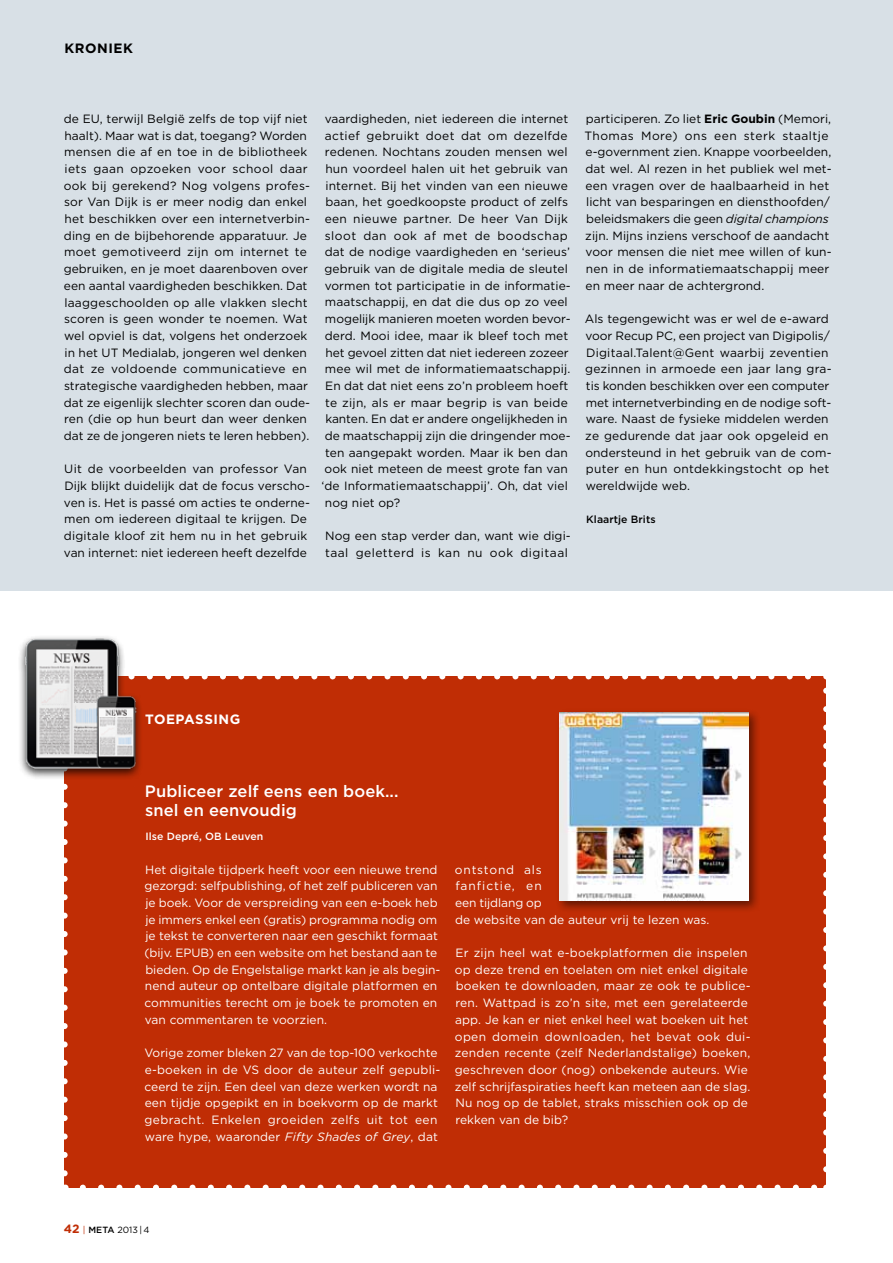
<style>
.page{position:relative;width:893px;height:1263px;background:#fff}
.page>*{position:absolute;margin:0;border:0;box-sizing:border-box;transform-origin:0 0}
.t1{font:500 16.5px/19.8px "Gotham";letter-spacing:.005em;color:#fff}
.t2{font:700 13.5px "Gotham";letter-spacing:.04em;color:#fff}
.t3{font:700 13.5px "Gotham";letter-spacing:.04em;color:#000}
.t4{font:12px/16.6px "Gotham";letter-spacing:.005em;color:#000}
.t5{font:12px/16.6px "Gotham";letter-spacing:.005em;color:#fff}
.t6{font:12px "Gotham";letter-spacing:.03em;color:#000}
.t7{font:12px "Gotham";letter-spacing:.04em;color:#000}
.t8{font:500 10.5px "Gotham";letter-spacing:.005em;color:#fff}
.t9{font:500 10.5px "Gotham";letter-spacing:.005em;color:#000}
.t10{font:9px "Gotham";color:#000}
.s1{font-weight:700}
.s2{font-style:italic}
.s3{font-weight:700;font-size:12px;color:#c02d05}
.s4{color:#c02d05}
.s5{font-weight:500}
</style>
<div class="page">
<div style="left:0;top:0;width:893px;height:590px;background:#d8e0e6"></div>
<div style="left:65px;top:676px;width:761px;height:511px;background:#c02d05"></div>
<svg style="left:64px;top:796px;width:4px;height:382px"></svg>
<svg style="left:83px;top:1184px;width:734px;height:4px"></svg>
<svg style="left:823px;top:687px;width:3px;height:482px"></svg>
<svg style="left:165px;top:676px;width:643px;height:3px"></svg>
<img style="left:19px;top:636px;width:134px;height:160px">
<div style="left:555px;top:708px;width:206px;height:205px;background:#000;opacity:.5"></div>
<img style="left:559px;top:712px;width:189px;height:189px">
<p class="t3" style="left:64px;top:40px;width:68px">KRONIEK</p>
<p class="t4" style="left:64px;top:110px;width:248px">de EU, terwijl België zelfs de top vijf niet haalt). Maar wat is dat, toegang? Worden mensen die af en toe in de bibliotheek iets gaan opzoeken voor school daar ook bij gerekend? Nog volgens profes&shy;sor Van Dijk is er meer nodig dan enkel het beschikken over een internetverbin&shy;ding en de bijbehorende apparatuur. Je moet gemotiveerd zijn om internet te gebruiken, en je moet daarenboven over een aantal vaardigheden beschikken. Dat laaggeschoolden op alle vlakken slecht scoren is geen wonder te noemen. Wat wel opviel is dat, volgens het onderzoek in het UT Medialab, jongeren wel denken dat ze voldoende communicatieve en strategische vaardigheden hebben, maar dat ze eigenlijk slechter scoren dan oude&shy;ren (die op hun beurt dan weer denken dat ze de jongeren niets te leren hebben).</p>
<p class="t4" style="left:64px;top:460px;width:248px">U it de voorbeelden van professor Van Dijk blijkt duidelijk dat de focus verscho&shy;ven is. Het is passé om acties te onderne&shy;men om iedereen digitaal te krijgen. De digitale kloof zit hem nu in het gebruik van internet: niet iedereen heeft dezelfde</p>
<p class="t4" style="left:325px;top:110px;width:245px">vaardigheden, niet iedereen die internet</p>
<p class="t6" style="left:325px;top:128px;width:244px">actief gebruikt doet dat om dezelfde</p>
<p class="t4" style="left:325px;top:144px;width:244px">redenen. Nochtans zouden mensen wel</p>
<p class="t4" style="left:325px;top:160px;width:244px">hun voordeel halen uit het gebruik van</p>
<p class="t4" style="left:325px;top:177px;width:244px">internet. Bij het vinden van een nieuwe</p>
<p class="t4" style="left:325px;top:194px;width:244px">baan, het goedkoopste product of zelfs</p>
<p class="t6" style="left:325px;top:211px;width:245px">een nieuwe partner. De heer Van Dijk</p>
<p class="t7" style="left:325px;top:228px;width:244px">sloot dan ook af met de boodschap</p>
<p class="t4" style="left:325px;top:244px;width:247px">dat de nodige vaardigheden en ‘serieus’</p>
<p class="t4" style="left:324px;top:260px;width:245px">gebruik van de digitale media de sleutel</p>
<p class="t4" style="left:325px;top:277px;width:248px">vormen tot participatie in de informatie-</p>
<p class="t4" style="left:325px;top:294px;width:244px">maatschappij, en dat die dus op zo veel</p>
<p class="t4" style="left:325px;top:310px;width:247px">mogelijk manieren moeten worden bevor-</p>
<p class="t4" style="left:325px;top:327px;width:245px">derd. Mooi idee, maar ik bleef toch met</p>
<p class="t4" style="left:325px;top:344px;width:245px">het gevoel zitten dat niet iedereen zozeer</p>
<p class="t4" style="left:325px;top:360px;width:247px">mee wil met de informatiemaatschappij.</p>
<p class="t4" style="left:325px;top:377px;width:245px">En dat dat niet eens zo’n probleem hoeft</p>
<p class="t4" style="left:325px;top:394px;width:244px">te zijn, als er maar begrip is van beide</p>
<p class="t4" style="left:325px;top:410px;width:244px">kanten. En dat er andere ongelijkheden in</p>
<p class="t4" style="left:325px;top:427px;width:248px">de maatschappij zijn die dringender moe-</p>
<p class="t4" style="left:325px;top:444px;width:244px">ten aangepakt worden. Maar ik ben dan</p>
<p class="t4" style="left:324px;top:460px;width:245px">ook niet meteen de meest grote fan van</p>
<p class="t4" style="left:322px;top:477px;width:248px">‘de I nformatiemaatschappij’. Oh, dat viel</p>
<p class="t4" style="left:325px;top:494px;width:77px">nog niet op?</p>
<p class="t4" style="left:325px;top:527px;width:247px">Nog een stap verder dan, want wie digi&shy;taal geletterd is kan nu ook digitaal</p>
<p class="t4" style="left:584px;top:110px;width:249px">participeren. Zo liet <span class="s1">ERIC GOUBIN</span> (Memori, Thomas M ore) ons een sterk staaltje e-government zien. Knappe voorbeelden, dat wel. Al rezen in het publiek wel met&shy;een vragen over de haalbaarheid in het licht van besparingen en diensthoofden/ beleidsmakers die geen <span class="s2">digital champions </span>zijn. M ijns inziens verschoof de aandacht voor mensen die niet mee willen of kun&shy;nen in de informatiemaatschappij meer en meer naar de achtergrond.</p>
<p class="t4" style="left:585px;top:310px;width:248px">Als tegengewicht was er wel de e-award voor Recup PC, een project van Digipolis/ Digitaal.Talent@Gent waarbij zeventien gezinnen in armoede een jaar lang gra&shy;tis konden beschikken over een computer met internetverbinding en de nodige soft&shy;ware. Naast de fysieke middelen werden ze gedurende dat jaar ook opgeleid en ondersteund in het gebruik van de com&shy;puter en hun ontdekkingstocht op het wereldwijde web.</p>
<p class="t9" style="left:586px;top:513px;width:71px">Klaartje Brits</p>
<p class="t2" style="left:145px;top:710px;width:41px">TOEPASS</p>
<p class="t2" style="left:214px;top:710px;width:28px">ING</p>
<h1 class="t1" style="left:145px;top:780px;width:255px">Publiceer zelf eens een boek... snel en eenvoudig</h1>
<p class="t8" style="left:145px;top:830px;width:119px">Ilse Depré, OB Leuven</p>
<p class="t5" style="left:144px;top:861px;width:298px">Het digitale tijdperk heeft voor een nieuwe trend gezorgd: selfpublishing, of het zelf publiceren van je boek. Voor de verspreiding van een e-boek heb je immers enkel een (gratis) programma nodig om je tekst te converteren naar een geschikt formaat (bijv. E PU B) en een website om het bestand aan te bieden. Op de Engelstalige markt kan je als begin&shy;nend auteur op ontelbare digitale platformen en communities terecht om je boek te promoten en van commentaren te voorzien.</p>
<p class="t5" style="left:144px;top:1044px;width:297px">Vorige zomer bleken 27 van de top-100 verkochte e-boeken in de VS door de auteur zelf gepubli&shy;ceerd te zijn. Een deel van deze werken wordt na een tijdje opgepikt en in boekvorm op de markt gebracht. Enkelen groeiden zelfs uit tot een ware hype, waaronder <span class="s2">Fifty Shades of Grey</span>, dat</p>
<p class="t5" style="left:455px;top:861px;width:256px">ontstond als<br>fanfictie, en<br>een tijdlang op<br>de website van de auteur vrij te lezen was.</p>
<p class="t5" style="left:455px;top:944px;width:297px">Er zijn heel wat e-boekplatformen die inspelen op deze trend en toelaten om niet enkel digitale boeken te downloaden, maar ze ook te publice&shy;ren. Wattpad is zo’n site, met een gerelateerde app. Je kan er niet enkel heel wat boeken uit het open domein downloaden, het bevat ook dui&shy;zenden recente (zelf Nederlandstalige) boeken, geschreven door (nog) onbekende auteurs. Wie zelf schrijfaspiraties heeft kan meteen aan de slag.<br>Nu nog op de tablet, straks misschien ook op de rekken van de bib?</p>
<p class="t10" style="left:64px;top:1224px;width:87px"><span class="s3">42</span> <span class="s4">|</span> <span class="s5">META</span> 2013 | 4</p>
</div>
